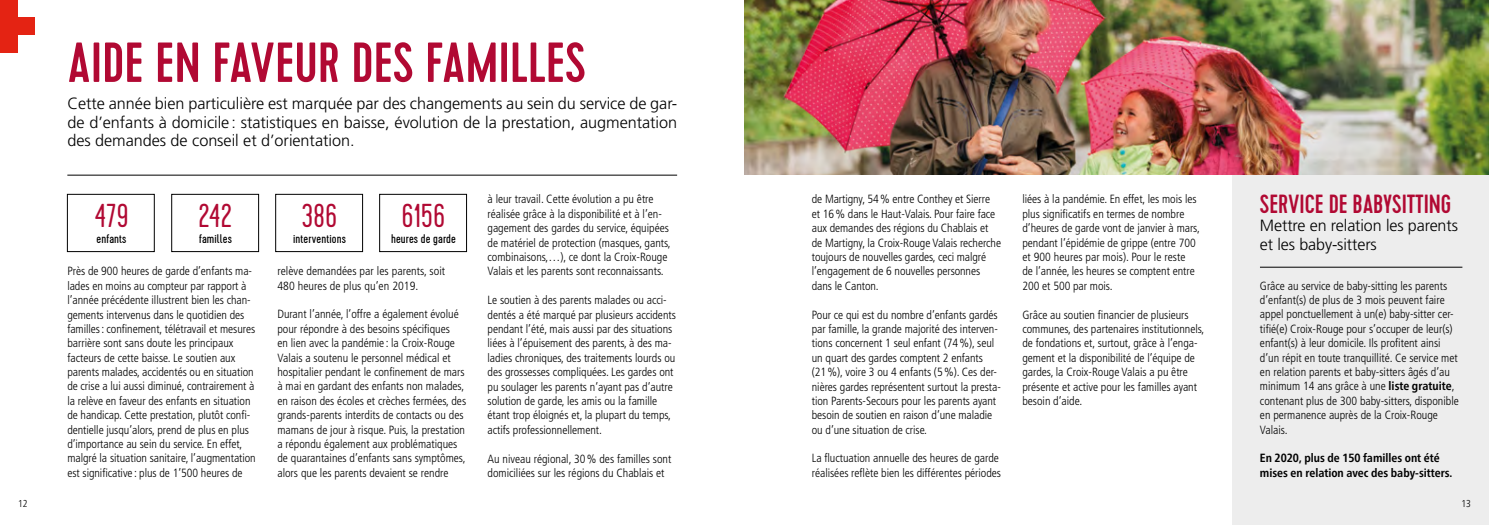
<style>
.page{position:relative;width:1489px;height:525px;background:#fff}
.page>*{position:absolute;margin:0;border:0;box-sizing:border-box;transform-origin:0 0}
.t1{font:500 56.25px "Cervo W01";color:#b10933}
.t2{font:300 33px "Cervo W01";letter-spacing:-.01em;color:#b10933}
.t3{font:500 26.25px "Cervo W01";letter-spacing:-.005em;color:#b10933}
.t4{font:300 16.25px/18.8px "Frutiger";letter-spacing:-.005em;color:#000;text-align:justify}
.t5{font:12.5px "Cervo W01";letter-spacing:.01em;color:#000}
.t6{font:300 condensed 11.88px/14.4px "Frutiger";color:#000}
.t7{font:700 condensed 11.88px/14.4px "Frutiger Neue LT";color:#000}
.t8{font:300 condensed 10px "Frutiger Neue LT";color:#000}
.s1{font-family:"Frutiger Neue LT";font-weight:700}
</style>
<div class="page">
<div style="left:0;top:17px;width:35px;height:18px;background:#e42313"></div>
<div style="left:0;top:0;width:17px;height:53px;background:#e42313"></div>
<div style="left:1232px;top:167px;width:256px;height:357px;background:#ededed"></div>
<img style="left:744px;top:0;width:744px;height:175px">
<div style="left:67px;top:194px;width:88px;height:58px;border:1px solid #000"></div>
<div style="left:171px;top:194px;width:88px;height:58px;border:1px solid #000"></div>
<div style="left:275px;top:194px;width:88px;height:58px;border:1px solid #000"></div>
<div style="left:379px;top:194px;width:88px;height:58px;border:1px solid #000"></div>
<hr style="left:1259px;top:266px;width:203px;height:1px;background:#000">
<hr style="left:67px;top:175px;width:610px;height:1px;background:#000">
<p class="t8" style="left:18px;top:498px;width:11px">12</p>
<h1 class="t1" style="left:67px;top:29px;width:520px">AIDE EN FAVEUR DES FAMILLES</h1>
<h3 class="t4" style="left:67px;top:94px;width:611px">Cette année bien particulière est marquée par des changements au sein du service de gar&shy;de d’enfants à domicile: statistiques en baisse, évolution de la prestation, augmentation des demandes de conseil et d’orientation.</h3>
<h2 class="t2" style="left:94px;top:197px;width:36px">479</h2>
<p class="t5" style="left:97px;top:232px;width:31px">enfants</p>
<h2 class="t2" style="left:198px;top:197px;width:36px">242</h2>
<p class="t5" style="left:199px;top:232px;width:34px">familles</p>
<h2 class="t2" style="left:301px;top:197px;width:37px">386</h2>
<p class="t5" style="left:293px;top:232px;width:54px">interventions</p>
<h2 class="t2" style="left:401px;top:197px;width:45px">6156</h2>
<p class="t5" style="left:391px;top:232px;width:66px">heures de garde</p>
<p class="t6" style="left:67px;top:264px;width:190px">Près de 900 heures de garde d’enfants ma&shy;lades en moins au compteur par rapport à l’année précédente illustrent bien les chan&shy;gements intervenus dans le quotidien des familles: confinement, télétravail et mesures barrière sont sans doute les principaux facteurs de cette baisse. Le soutien aux parents malades, accidentés ou en situation de crise a lui aussi diminué, contrairement à la relève en faveur des enfants en situation de handicap. Cette prestation, plutôt confi&shy;dentielle jusqu’alors, prend de plus en plus d’importance au sein du service. En effet, malgré la situation sanitaire, l’augmentation est significative : plus de 1’500 heures de</p>
<p class="t6" style="left:277px;top:264px;width:169px">relève demandées par les parents, soit<br>480 heures de plus qu’en 2019.</p>
<p class="t6" style="left:277px;top:307px;width:190px">Durant l’année, l’offre a également évolué pour répondre à des besoins spécifiques<br>en lien avec la pandémie : la Croix-Rouge Valais a soutenu le personnel médical et hospitalier pendant le confinement de mars à mai en gardant des enfants non malades, en raison des écoles et crèches fermées, des grands-parents interdits de contacts ou des mamans de jour à risque. Puis, la prestation a répondu également aux problématiques de quarantaines d’enfants sans symptômes, alors que les parents devaient se rendre</p>
<p class="t6" style="left:487px;top:192px;width:185px">à leur travail. Cette évolution a pu être réalisée grâce à la disponibilité et à l’en&shy;gagement des gardes du service, équipées de matériel de protection (masques, gants, combinaisons,…), ce dont la Croix-Rouge Valais et les parents sont reconnaissants.</p>
<p class="t6" style="left:487px;top:293px;width:190px">Le soutien à des parents malades ou acci&shy;dentés a été marqué par plusieurs accidents pendant l’été, mais aussi par des situations liées à l’épuisement des parents, à des ma&shy;ladies chroniques, des traitements lourds ou des grossesses compliquées. Les gardes ont pu soulager les parents n’ayant pas d’autre solution de garde, les amis ou la famille étant trop éloignés et, la plupart du temps, actifs professionnellement.</p>
<p class="t6" style="left:487px;top:451px;width:185px">Au niveau régional, 30% des familles sont domiciliées sur les régions du Chablais et</p>
<p class="t6" style="left:811px;top:192px;width:191px">de Martigny, 54% entre Conthey et Sierre et 16% dans le Haut-Valais. Pour faire face aux demandes des régions du Chablais et de Martigny, la Croix-Rouge Valais recherche toujours de nouvelles gardes, ceci malgré l’engagement de 6 nouvelles personnes dans le Canton.</p>
<p class="t6" style="left:811px;top:307px;width:191px">Pour ce qui est du nombre d’enfants gardés par famille, la grande majorité des interven&shy;tions concernent 1 seul enfant (74%), seul un quart des gardes comptent 2 enfants (21%), voire 3 ou 4 enfants (5%). Ces der&shy;nières gardes représentent surtout la presta&shy;tion Parents-Secours pour les parents ayant besoin de soutien en raison d’une maladie ou d’une situation de crise.</p>
<p class="t6" style="left:811px;top:451px;width:191px">La fluctuation annuelle des heures de garde réalisées reflète bien les différentes périodes</p>
<p class="t6" style="left:1022px;top:192px;width:179px">liées à la pandémie. En effet, les mois les plus significatifs en termes de nombre d’heures de garde vont de janvier à mars, pendant l’épidémie de grippe (entre 700 et 900 heures par mois). Pour le reste<br>de l’année, les heures se comptent entre 200 et 500 par mois.</p>
<p class="t6" style="left:1022px;top:307px;width:183px">Grâce au soutien financier de plusieurs communes, des partenaires institutionnels, de fondations et, surtout, grâce à l’enga&shy;gement et la disponibilité de l’équipe de gardes, la Croix-Rouge Valais a pu être présente et active pour les familles ayant besoin d’aide.</p>
<h3 class="t3" style="left:1259px;top:188px;width:193px">SERVICE DE BABYSITTING</h3>
<h3 class="t4" style="left:1259px;top:216px;width:199px">Mettre en relation les parents et les baby-sitters</h3>
<p class="t6" style="left:1259px;top:278px;width:200px">Grâce au service de baby-sitting les parents d’enfant(s) de plus de 3 mois peuvent faire appel ponctuellement à un(e) baby-sitter cer&shy;tifié(e) Croix-Rouge pour s’occuper de leur(s) enfant(s) à leur domicile. Ils profitent ainsi d’un répit en toute tranquillité. Ce service met en relation parents et baby-sitters âgés d’au minimum 14 ans grâce à une <span class="s1">liste gratuite</span>, contenant plus de 300 baby-sitters, disponible en permanence auprès de la Croix-Rouge Valais.</p>
<p class="t7" style="left:1259px;top:451px;width:194px">En 2020, plus de 150 familles ont été mises en relation avec des baby-sitters.</p>
<p class="t8" style="left:1461px;top:498px;width:11px">13</p>
</div>
